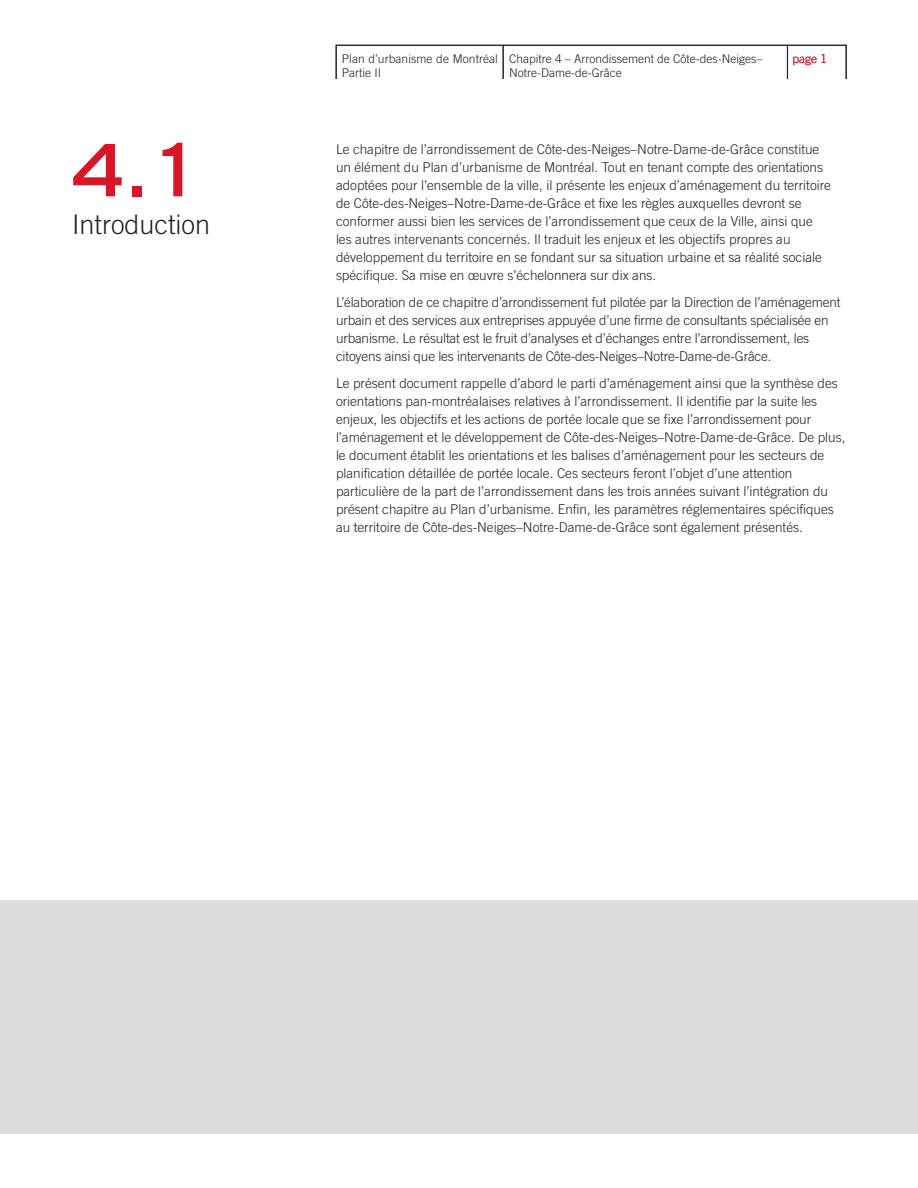
<style>
.page{position:relative;width:918px;height:1188px;background:#fff}
.page>*{position:absolute;margin:0;border:0;box-sizing:border-box;transform-origin:0 0}
.t1{font:700 expanded 72px "Trade Gothic LH";color:#d71729}
.t2{font:300 27px "Trade Gothic";color:#231f20}
.t3{font:300 13.5px/18px "Trade Gothic";color:#231f20}
.t4{font:300 12px/14.4px "Trade Gothic";color:#231f20}
.t5{font:300 12px "Trade Gothic";color:#d71729}
</style>
<div class="page">
<div style="left:0;top:900px;width:918px;height:234px;background:#dcdddf"></div>
<hr style="left:503px;top:45px;width:1px;height:34px;background:#231f20">
<hr style="left:787px;top:45px;width:1px;height:34px;background:#231f20">
<div style="left:336px;top:45px;width:510px;height:34px;border:1px solid #231f20"></div>
<h1 class="t1" style="left:72px;top:144px;width:131px">4.1</h1>
<h2 class="t2" style="left:72px;top:214px;width:140px">Introduction</h2>
<p class="t4" style="left:342px;top:52px;width:158px">Plan d’urbanisme de Montréal<br>Partie II</p>
<p class="t4" style="left:509px;top:52px;width:255px">Chapitre 4 – Arrondissement de Côte-des-Neiges–<br>Notre-Dame-de-Grâce</p>
<p class="t5" style="left:793px;top:54px;width:36px">page 1</p>
<p class="t3" style="left:336px;top:141px;width:497px">Le chapitre de l’arrondissement de Côte-des-Neiges–Notre-Dame-de-Grâce constitue un élément du Plan d’urbanisme de Montréal. Tout en tenant compte des orientations adoptées pour l’ensemble de la ville, il présente les enjeux d’aménagement du territoire de Côte-des-Neiges–Notre-Dame-de-Grâce et fixe les règles auxquelles devront se conformer aussi bien les services de l’arrondissement que ceux de la Ville, ainsi que les autres intervenants concernés. Il traduit les enjeux et les objectifs propres au développement du territoire en se fondant sur sa situation urbaine et sa réalité sociale spécifique. Sa mise en œuvre s’échelonnera sur dix ans.</p>
<p class="t3" style="left:336px;top:294px;width:506px">L’élaboration de ce chapitre d’arrondissement fut pilotée par la Direction de l’aménagement urbain et des services aux entreprises appuyée d’une firme de consultants spécialisée en urbanisme. Le résultat est le fruit d’analyses et d’échanges entre l’arrondissement, les citoyens ainsi que les intervenants de Côte-des-Neiges–Notre-Dame-de-Grâce.</p>
<p class="t3" style="left:336px;top:375px;width:511px">Le présent document rappelle d’abord le parti d’aménagement ainsi que la synthèse des orientations pan-montréalaises relatives à l’arrondissement. Il identifie par la suite les enjeux, les objectifs et les actions de portée locale que se fixe l’arrondissement pour l’aménagement et le développement de Côte-des-Neiges–Notre-Dame-de-Grâce. De plus, le document établit les orientations et les balises d’aménagement pour les secteurs de planification détaillée de portée locale. Ces secteurs feront l’objet d’une attention particulière de la part de l’arrondissement dans les trois années suivant l’intégration du présent chapitre au Plan d’urbanisme. Enfin, les paramètres réglementaires spécifiques au territoire de Côte-des-Neiges–Notre-Dame-de-Grâce sont également présentés.</p>
</div>
